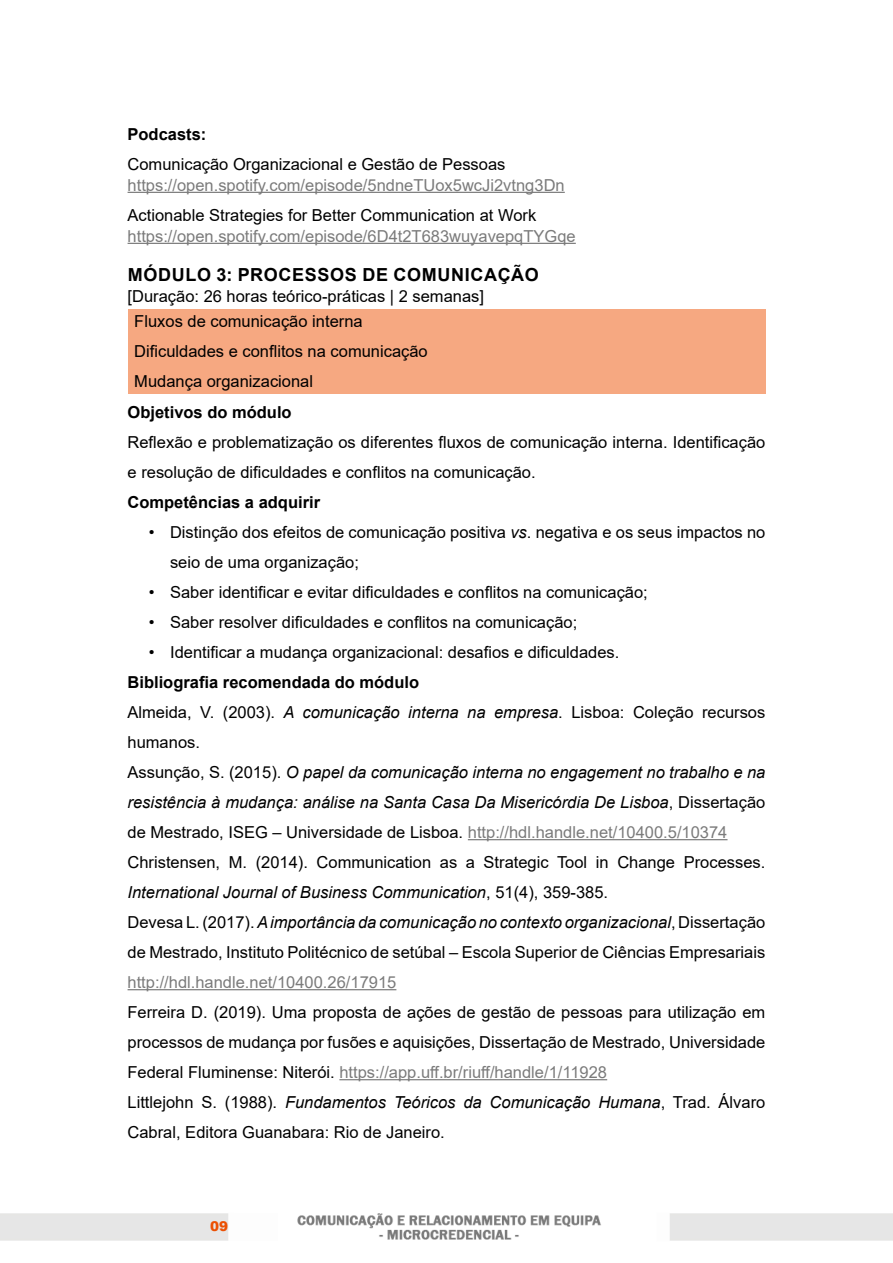
<style>
.page{position:relative;width:893px;height:1263px;background:#fff}
.page>*{position:absolute;margin:0;border:0;box-sizing:border-box;transform-origin:0 0}
.t1{font:700 18px "Arial";letter-spacing:.035em;color:#000}
.t2{font:16.5px/30px "Arial";color:#000}
.t3{font:16.5px "Arial";color:#7b7b7b}
.t4{font:700 16.5px "Arial";color:#000}
.t5{font:900 13.5px "Arial";color:#ec5003}
.s1{font-style:italic}
.s2{font-weight:700}
.s3{color:#7b7b7b}
</style>
<div class="page">
<img style="left:0;top:191px;width:893px;height:1050px">
<hr style="left:128px;top:192px;width:437px;height:1px;background:#7b7b7b">
<hr style="left:128px;top:243px;width:448px;height:1px;background:#7b7b7b">
<hr style="left:468px;top:839px;width:259px;height:1px;background:#7b7b7b">
<hr style="left:128px;top:989px;width:268px;height:1px;background:#7b7b7b">
<hr style="left:339px;top:1079px;width:268px;height:1px;background:#7b7b7b">
<div style="left:128px;top:309px;width:638px;height:84px;background:#f6a881"></div>
<p class="t4" style="left:128px;top:122px;width:80px">Podcasts:</p>
<p class="t2" style="left:128px;top:149px;width:379px">Comunicação Organizacional e Gestão de Pessoas</p>
<p class="t3" style="left:128px;top:173px;width:439px">https://open.spotify.com/episode/5ndneTUox5wcJi2vtng3Dn</p>
<p class="t2" style="left:128px;top:200px;width:410px">Actionable Strategies for Better Communication at Work</p>
<p class="t3" style="left:128px;top:224px;width:450px">https://open.spotify.com/episode/6D4t2T683wuyavepqTYGqe</p>
<p class="t1" style="left:128px;top:262px;width:413px">MÓDULO 3: PROCESSOS DE COMUNICAÇÃO</p>
<p class="t2" style="left:134px;top:284px;width:351px;line-height:24.8px;text-indent:-7px">[Duração: 26 horas teórico-práticas | 2 semanas]<br>Fluxos de comunicação interna</p>
<p class="t2" style="left:134px;top:336px;width:295px">Dificuldades e conflitos na comunicação<br>Mudança organizacional</p>
<p class="t4" style="left:128px;top:400px;width:166px">Objetivos do módulo</p>
<p class="t2" style="left:128px;top:427px;width:639px">Reflexão e problematização os diferentes fluxos de comunicação interna. Identificação e resolução de dificuldades e conflitos na comunicação.</p>
<p class="t4" style="left:128px;top:490px;width:194px">Competências a adquirir</p>
<p class="t2" style="left:170px;top:517px;width:597px;text-indent:-21px">• Distinção dos efeitos de comunicação positiva <span class="s1">vs</span>. negativa e os seus impactos no seio de uma organização;</p>
<p class="t2" style="left:149px;top:577px;width:501px">• Saber identificar e evitar dificuldades e conflitos na comunicação;</p>
<p class="t2" style="left:149px;top:607px;width:430px">• Saber resolver dificuldades e conflitos na comunicação;</p>
<p class="t2" style="left:149px;top:637px;width:472px">• Identificar a mudança organizacional: desafios e dificuldades.</p>
<p class="t2" style="left:128px;top:667px;width:639px"><span class="s2">Bibliografia recomendada do módulo<br></span>Almeida, V. (2003). <span class="s1">A comunicação interna na empresa</span>. Lisboa: Coleção recursos humanos.<br>Assunção, S. (2015). <span class="s1">O papel da comunicação interna no engagement no trabalho e na resistência à mudança: análise na Santa Casa Da Misericórdia De Lisboa</span>, Dissertação de Mestrado, ISEG – Universidade de Lisboa. <span class="s3">http://hdl.handle.net/10400.5/10374<br></span>Christensen, M. (2014). Communication as a Strategic Tool in Change Processes.<br><span class="s1">International Journal of Business Communication</span>, 51(4), 359-385.<br>Devesa L. (2017). <span class="s1">A importância da comunicação no contexto organizacional</span>, Dissertação de Mestrado, Instituto Politécnico de setúbal – Escola Superior de Ciências Empresariais</p>
<p class="t3" style="left:128px;top:971px;width:270px">http://hdl.handle.net/10400.26/17915</p>
<p class="t2" style="left:128px;top:997px;width:639px">Ferreira D. (2019). Uma proposta de ações de gestão de pessoas para utilização em processos de mudança por fusões e aquisições, Dissertação de Mestrado, Universidade Federal Fluminense: Niterói. <span class="s3">https://app.uff.br/riuff/handle/1/11928<br></span>Littlejohn S. (1988). <span class="s1">Fundamentos Teóricos da Comunicação Humana</span>, Trad. Álvaro Cabral, Editora Guanabara: Rio de Janeiro.</p>
<p class="t5" style="left:210px;top:1216px;width:20px">09</p>
</div>
